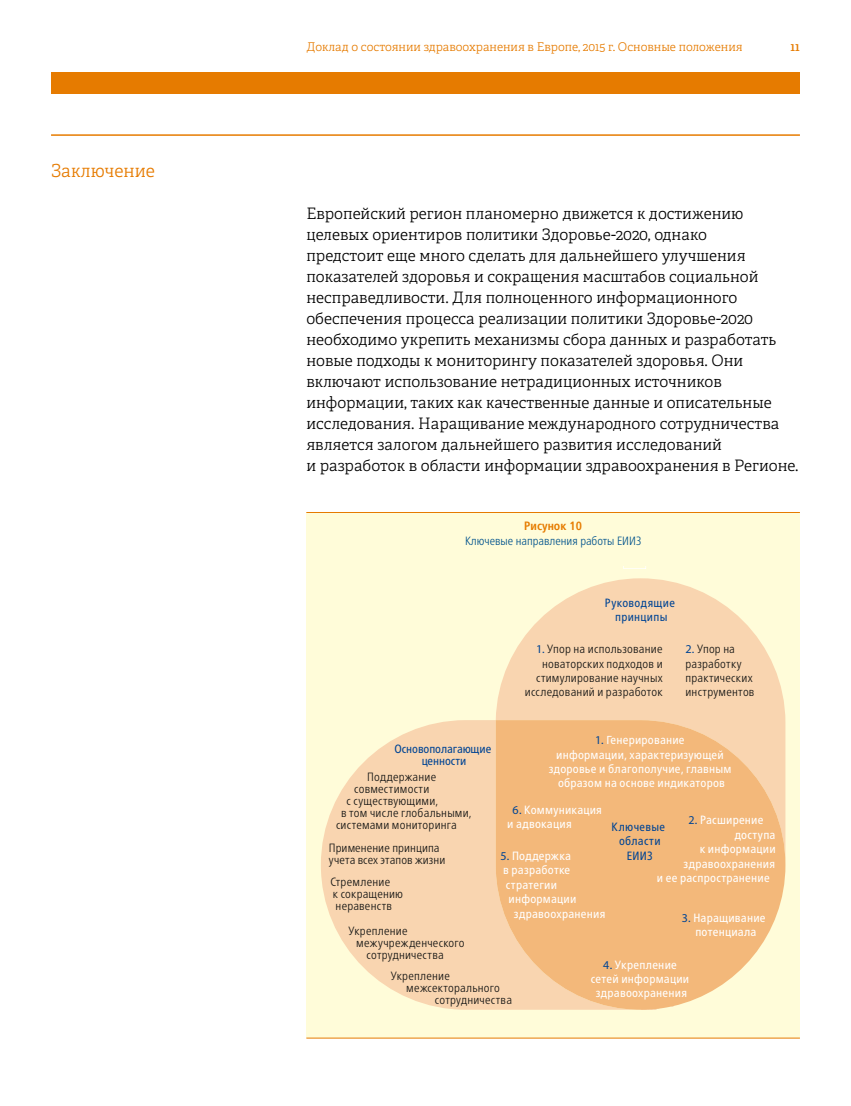
<style>
.page{position:relative;width:851px;height:1106px;background:#fff}
.page>*{position:absolute;margin:0;border:0;box-sizing:border-box;transform-origin:0 0}
.t1{font:300 18px "Adelle CYR";color:#e67b00}
.t2{font:300 15.75px/21px "Adelle CYR";color:#000}
.t3{font:300 condensed 12px/14.4px "Frutiger Neue LTW1 G";letter-spacing:.02em;color:#111211}
.t4{font:condensed 12px/14.4px "Frutiger Neue LTW1 G";letter-spacing:.02em;color:#fff;text-align:center}
.t5{font:300 12px "Adelle CYR";color:#e67b00}
.t6{font:condensed 12px/14.4px "Frutiger Neue LTW1 G";letter-spacing:.025em;color:#004494;text-align:center}
.t7{font:300 condensed 12px "Frutiger Neue LTW1 G";color:#00538d}
.t8{font:condensed 12px/12px "Frutiger Neue LTW1 G";letter-spacing:-.005em;color:#004494;text-align:center}
.t9{font:700 condensed 12px "Frutiger LTCYR";color:#e67b00}
.t10{font:600 12px "Adelle CYR";color:#e67b00}
.s1{font-family:"Frutiger";font-weight:700;color:#004494}
.s2{font-family:"Frutiger";font-weight:700}
</style>
<div class="page">
<div style="left:51px;top:72px;width:748px;height:21px;background:#e67b00"></div>
<div style="left:306px;top:513px;width:493px;height:525px;background:#fffcd9"></div>
<hr style="left:306px;top:1037px;width:493px;height:1px;background:#e57b00">
<hr style="left:306px;top:512px;width:493px;height:1px;background:#e67b00">
<svg style="left:321px;top:720px;width:174px;height:289px;fill:#f9d5b0"></svg>
<svg style="left:496px;top:578px;width:289px;height:142px;fill:#f9d5b0"></svg>
<svg style="left:495px;top:720px;width:290px;height:289px;background:#f4be85"></svg>
<svg style="left:623px;top:566px;width:23px;height:3px"></svg>
<hr style="left:51px;top:134px;width:748px;height:2px;background:#e67b00">
<p class="t1" style="left:51px;top:158px;width:105px">Заключение</p>
<p class="t5" style="left:306px;top:38px;width:437px">Доклад о состоянии здравоохранения в Европе, 2015 г. Основные положения</p>
<p class="t10" style="left:790px;top:38px;width:11px">11</p>
<p class="t2" style="left:306px;top:202px;width:493px">Европейский регион планомерно движется к достижению целевых ориентиров политики Здоровье-2020, однако<br>предстоит еще много сделать для дальнейшего улучшения показателей здоровья и сокращения масштабов социальной несправедливости. Для полноценного информационного обеспечения процесса реализации политики Здоровье-2020 необходимо укрепить механизмы сбора данных и разработать новые подходы к мониторингу показателей здоровья. Они включают использование нетрадиционных источников информации, таких как качественные данные и описательные исследования. Наращивание международного сотрудничества является залогом дальнейшего развития исследований<br>и разработок в области информации здравоохранения в Регионе.</p>
<p class="t9" style="left:524px;top:520px;width:59px">Рисунок 10</p>
<p class="t7" style="left:465px;top:533px;width:178px">Ключевые направления работы ЕИИЗ</p>
<p class="t6" style="left:604px;top:595px;width:72px">Руководящие принципы</p>
<p class="t3" style="left:525px;top:641px;width:139px;text-align:right"><span class="s1">1.</span> Упор на использование новаторских подходов и стимулирование научных исследований и разработок</p>
<p class="t3" style="left:685px;top:641px;width:70px"><span class="s1">2.</span> Упор на разработку практических инструментов</p>
<p class="t8" style="left:394px;top:742px;width:98px">Основополагающие ценности</p>
<p class="t4" style="left:548px;top:732px;width:184px"><span class="s1">1.</span> <span class="s2">Г</span>енерирование<br>информации, характеризующей здоровье и благополучие, главным образом на основе индикаторов</p>
<p class="t4" style="left:688px;top:813px;width:77px"><span class="s1">2.</span> Расширение</p>
<p class="t4" style="left:734px;top:827px;width:42px">доступа</p>
<p class="t4" style="left:699px;top:841px;width:77px">к информации</p>
<p class="t4" style="left:683px;top:856px;width:93px">здравоохранения</p>
<p class="t4" style="left:656px;top:870px;width:114px">и ее распространение</p>
<p class="t4" style="left:681px;top:910px;width:85px"><span class="s1">3.</span> Наращивание потенциала</p>
<p class="t4" style="left:590px;top:957px;width:100px"><span class="s1">4.</span> Укрепление сетей информации здравоохранения</p>
<p class="t3" style="left:367px;top:769px;width:70px">Поддержание</p>
<p class="t3" style="left:354px;top:781px;width:77px">совместимости</p>
<p class="t3" style="left:346px;top:793px;width:93px">с существующими,</p>
<p class="t3" style="left:341px;top:805px;width:132px">в том числе глобальными,</p>
<p class="t3" style="left:336px;top:817px;width:122px">системами мониторинга</p>
<p class="t6" style="left:611px;top:819px;width:55px">Ключевые области<br>ЕИИЗ</p>
<p class="t3" style="left:330px;top:876px;width:74px;line-height:12px">Стремление<br>к сокращению неравенств</p>
<p class="t4" style="left:507px;top:802px;width:96px;text-align:left;text-indent:5px"><span class="s1">6.</span> Коммуникация и адвокация</p>
<p class="t3" style="left:329px;top:841px;width:118px;line-height:12px">Применение принципа учета всех этапов жизни</p>
<p class="t4" style="left:500px;top:848px;width:72px"><span class="s1">5.</span> Поддержка</p>
<p class="t4" style="left:503px;top:863px;width:69px">в разработке</p>
<p class="t4" style="left:506px;top:877px;width:53px">стратегии</p>
<p class="t4" style="left:508px;top:891px;width:69px">информации</p>
<p class="t4" style="left:514px;top:906px;width:93px">здравоохранения</p>
<p class="t3" style="left:348px;top:923px;width:61px">Укрепление</p>
<p class="t3" style="left:356px;top:935px;width:110px">межучрежденческого</p>
<p class="t3" style="left:366px;top:947px;width:79px">сотрудничества</p>
<p class="t3" style="left:390px;top:968px;width:61px">Укрепление</p>
<p class="t3" style="left:406px;top:980px;width:95px">межсекторального</p>
<p class="t3" style="left:435px;top:992px;width:79px">сотрудничества</p>
</div>
